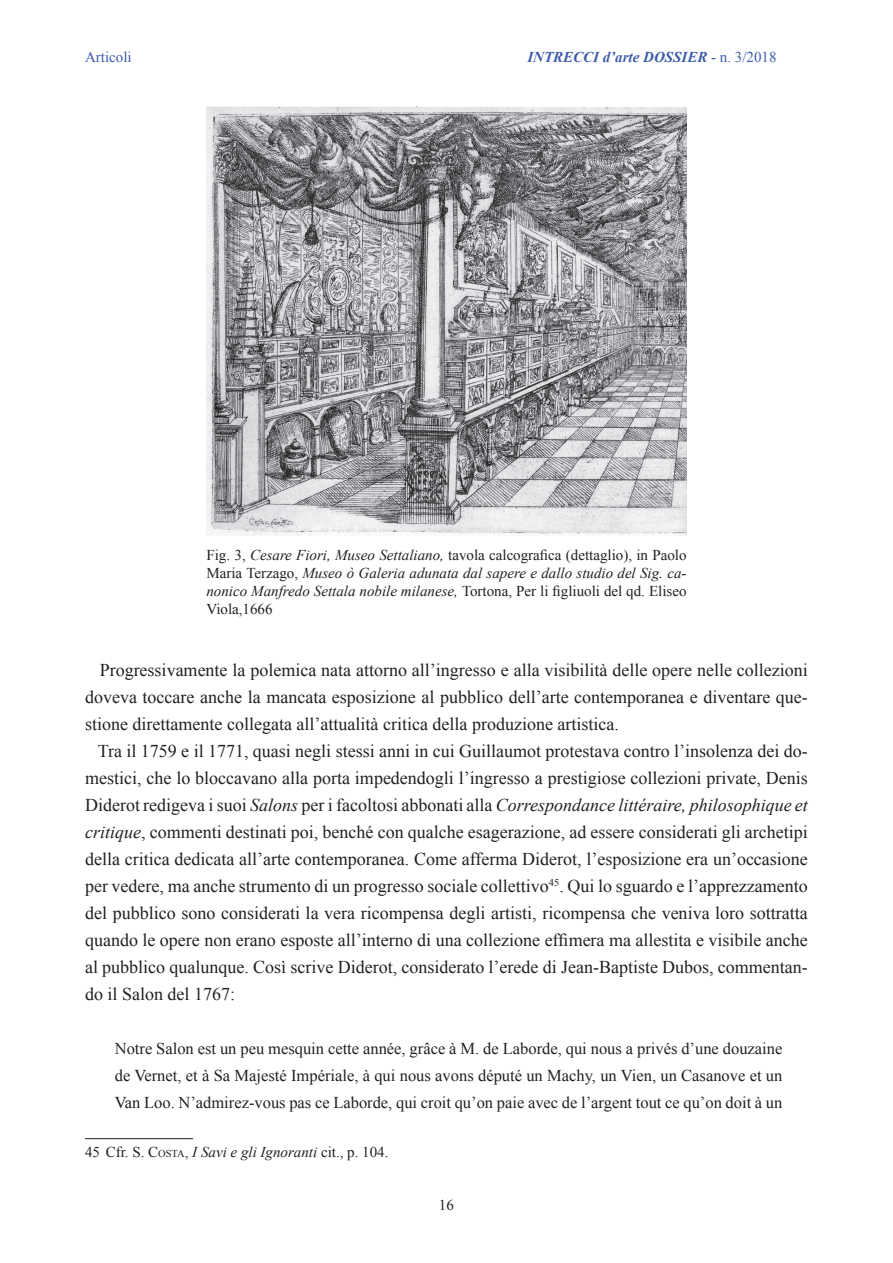
<style>
.page{position:relative;width:893px;height:1263px;background:#fff}
.page>*{position:absolute;margin:0;border:0;box-sizing:border-box;transform-origin:0 0}
.t1{font:18px/27px "Times New Roman";color:#231f20;text-align:justify}
.t2{font:16.5px/27px "Times New Roman";color:#231f20;text-align:justify}
.t3{font:italic 15px/18px "Times New Roman";color:#231f20;text-align:justify}
.t4{font:15px "Times New Roman";color:#231f20}
.t5{font:italic 700 15px "Times New Roman";color:#3d5caa}
.t6{font:15px "Times New Roman";color:#3d5caa}
.s1{font-weight:400;font-style:normal}
.s2{font-style:normal}
.s3{font-style:italic}
.s4{font-style:inherit}
.s5{font-size:10.5px}
</style>
<div class="page">
<hr style="left:85px;top:1138px;width:108px;height:1px;background:#231f20">
<img style="left:206px;top:106px;width:480px;height:429px">
<p class="t6" style="left:85px;top:47px;width:48px">Articoli</p>
<p class="t5" style="left:527px;top:47px;width:251px">INTRECCI d’arte DOSSIER <span class="s1">- n. 3/2018</span></p>
<p class="t3" style="left:206px;top:546px;width:482px"><span class="s2">Fig. 3,</span> Cesare Fiori, Museo Settaliano, <span class="s2">tavola calcografica (dettaglio), in Paolo Maria Terzago,</span> Museo ò Galeria adunata dal sapere e dallo studio del Sig. ca&shy;nonico Manfredo Settala nobile milanese, <span class="s2">Tortona, Per li figliuoli del qd. Eliseo Viola,1666</span></p>
<p class="t1" style="left:85px;top:656px;width:724px;text-indent:15px">Progressivamente la polemica nata attorno all’ingresso e alla visibilità delle opere nelle collezioni doveva toccare anche la mancata esposizione al pubblico dell’arte contemporanea e diventare que&shy;stione direttamente collegata all’attualità critica della produzione artistica.</p>
<p class="t1" style="left:85px;top:737px;width:724px;text-indent:13px">Tra il 1759 e il 1771, quasi negli stessi anni in cui Guillaumot protestava contro l’insolenza dei do&shy;mestici, che lo bloccavano alla porta impedendogli l’ingresso a prestigiose collezioni private, Denis Diderot redigeva i suoi <span class="s3">Salons</span> per i facoltosi abbonati alla <span class="s3">Correspondance littéraire, philosophique et critique</span>, commenti destinati poi, benché con qualche esagerazione, ad essere considerati gli archetipi della critica dedicata all’arte contemporanea. Come afferma Diderot, l’esposizione era un’occasione per vedere, ma anche strumento di un progresso sociale collettivo<sup>45</sup>. Qui lo sguardo e l’apprezzamento del pubblico sono considerati la vera ricompensa degli artisti, ricompensa che veniva loro sottratta quando le opere non erano esposte all’interno di una collezione effimera ma allestita e visibile anche al pubblico qualunque. Così scrive Diderot, considerato l’erede di Jean-Baptiste Dubos, commentan&shy;do il Salon del 1767:</p>
<p class="t2" style="left:115px;top:1035px;width:669px">Notre Salon est un peu mesquin cette année, grâce à M. de Laborde, qui nous a privés d’une douzaine de Vernet, et à Sa Majesté Impériale, à qui nous avons député un Machy, un Vien, un Casanove et un Van Loo. N’admirez-vous pas ce Laborde, qui croit qu’on paie avec de l’argent tout ce qu’on doit à un</p>
<p class="t4" style="left:85px;top:1141px;width:305px">45 Cfr. <span class="s4">S. C</span><span class="s5">OSTA</span>, <span class="s3">I Savi e gli Ignoranti</span> cit., p. 104.</p>
<p class="t4" style="left:439px;top:1195px;width:16px">16</p>
</div>
